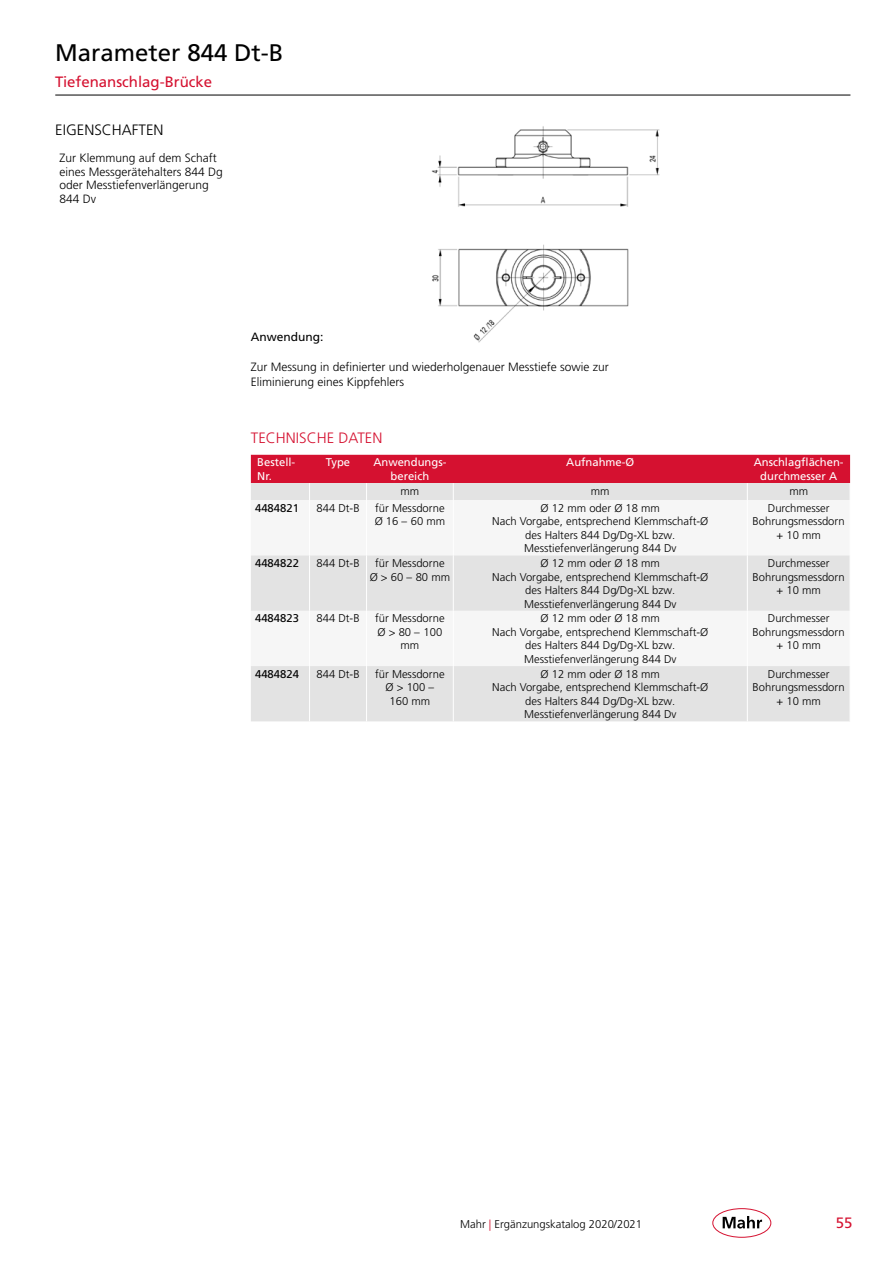
<style>
.page{position:relative;width:893px;height:1263px;background:#fff}
.page>*{position:absolute;margin:0;border:0;box-sizing:border-box;transform-origin:0 0}
.P-Product-Headline{font:24px "Frutiger LT Pro";color:#000}
.P-Product-Headline_K{font:15px "Frutiger LT Pro";color:#d51130}
.P-Topictext{font:300 15px "Frutiger LT Pro";color:#d51130}
.P-Product-FeatureTex{font:300 15px "Frutiger LT Pro";color:#000}
.P-Product-FeatureTex-2{font:300 12px/13.5px "Frutiger LT Pro";color:#000}
.P-Product-FeatureTex-3{font:12px "Frutiger LT Pro";color:#000}
.P-TableEntry-Center{font:300 11.25px/13.5px "Frutiger LT Pro";color:#000;text-align:center}
.P-TableHead-Center{font:11.25px/13.5px "Frutiger LT Pro";color:#fff;text-align:center}
.P-TableEntry_OrderNo{font:11.25px "Frutiger LT Pro";color:#000}
.P-TableHead-Left_LS{font:11.25px/13.5px "Frutiger LT Pro";color:#fff}
.s1{color:#d51130}
</style>
<div class="page">
<div style="left:712px;top:1208px;width:59px;height:30px;border:1px solid #d51130;border-radius:50%"></div>
<svg style="left:723px;top:1216px;width:39px;height:12px"></svg>
<img style="left:431px;top:126px;width:229px;height:217px">
<svg style="left:251px;top:555px;width:599px;height:166px;fill:#e3e3e3"></svg>
<hr style="left:747px;top:666px;width:1px;height:55px;background:#fff">
<hr style="left:453px;top:666px;width:1px;height:55px;background:#fff">
<hr style="left:366px;top:666px;width:1px;height:55px;background:#fff">
<hr style="left:309px;top:666px;width:1px;height:55px;background:#fff">
<hr style="left:747px;top:611px;width:1px;height:55px;background:#fff">
<hr style="left:453px;top:611px;width:1px;height:55px;background:#fff">
<hr style="left:366px;top:611px;width:1px;height:55px;background:#fff">
<hr style="left:309px;top:611px;width:1px;height:55px;background:#fff">
<hr style="left:747px;top:555px;width:1px;height:56px;background:#fff">
<hr style="left:453px;top:555px;width:1px;height:56px;background:#fff">
<hr style="left:366px;top:555px;width:1px;height:56px;background:#fff">
<hr style="left:309px;top:555px;width:1px;height:56px;background:#fff">
<svg style="left:251px;top:455px;width:600px;height:45px;background:#da6073"></svg>
<hr style="left:55px;top:95px;width:795px;height:1px;background:#000">
<p class="P-Product-Headline" style="left:55px;top:38px;width:230px">Marameter 844 Dt-B</p>
<p class="P-Product-Headline_K" style="left:55px;top:73px;width:158px">Tiefenanschlag-Brücke</p>
<p class="P-Product-FeatureTex" style="left:55px;top:121px;width:110px">EIGENSCHAFTEN</p>
<p class="P-Product-FeatureTex-2" style="left:60px;top:151px;width:165px">Zur Klemmung auf dem Schaft eines Messgerätehalters 844 Dg oder Messtiefenverlängerung<br>844 Dv</p>
<p class="P-Product-FeatureTex-3" style="left:251px;top:329px;width:74px">Anwendung:</p>
<p class="P-Product-FeatureTex-2" style="left:251px;top:359px;width:360px;line-height:15px">Zur Messung in definierter und wiederholgenauer Messtiefe sowie zur<br>Eliminierung eines Kippfehlers</p>
<p class="P-Topictext" style="left:251px;top:429px;width:133px">TECHNISCHE DATEN</p>
<p class="P-TableHead-Left_LS" style="left:257px;top:456px;width:40px">Bestell-<br>Nr.</p>
<p class="P-TableHead-Center" style="left:326px;top:456px;width:26px">Type</p>
<p class="P-TableHead-Center" style="left:373px;top:456px;width:75px">Anwendungs&shy;bereich</p>
<p class="P-TableHead-Center" style="left:566px;top:456px;width:70px">Aufnahme-Ø</p>
<p class="P-TableHead-Center" style="left:754px;top:456px;width:91px">Anschlagflächen&shy;durchmesser A</p>
<p class="P-TableEntry-Center" style="left:401px;top:484px;width:20px">mm</p>
<p class="P-TableEntry-Center" style="left:591px;top:484px;width:20px">mm</p>
<p class="P-TableEntry-Center" style="left:789px;top:484px;width:20px">mm</p>
<p class="P-TableEntry_OrderNo" style="left:255px;top:501px;width:45px">4484821</p>
<p class="P-TableEntry-Center" style="left:316px;top:501px;width:45px">844 Dt-B</p>
<p class="P-TableEntry-Center" style="left:375px;top:501px;width:72px;text-align:left">für Messdorne<br>Ø 16 – 60 mm</p>
<p class="P-TableEntry-Center" style="left:541px;top:501px;width:121px">Ø 12 mm oder Ø 18 mm</p>
<p class="P-TableEntry-Center" style="left:753px;top:501px;width:94px">Durchmesser<br>Bohrungsmessdorn + 10 mm</p>
<p class="P-TableEntry-Center" style="left:492px;top:515px;width:218px">Nach Vorgabe, entsprechend Klemmschaft-Ø des Halters 844 Dg/Dg-XL bzw.<br>Messtiefenverlängerung 844 Dv</p>
<p class="P-TableEntry_OrderNo" style="left:255px;top:556px;width:45px">4484822</p>
<p class="P-TableEntry-Center" style="left:316px;top:556px;width:45px">844 Dt-B</p>
<p class="P-TableEntry-Center" style="left:370px;top:556px;width:82px">für Messdorne<br>Ø &gt; 60 – 80 mm</p>
<p class="P-TableEntry-Center" style="left:541px;top:556px;width:121px">Ø 12 mm oder Ø 18 mm</p>
<p class="P-TableEntry-Center" style="left:492px;top:570px;width:218px">Nach Vorgabe, entsprechend Klemmschaft-Ø des Halters 844 Dg/Dg-XL bzw.<br>Messtiefenverlängerung 844 Dv</p>
<p class="P-TableEntry_OrderNo" style="left:255px;top:612px;width:45px">4484823</p>
<p class="P-TableEntry-Center" style="left:316px;top:612px;width:45px">844 Dt-B</p>
<p class="P-TableEntry-Center" style="left:375px;top:612px;width:71px">für Messdorne<br>Ø &gt; 80 – 100 mm</p>
<p class="P-TableEntry-Center" style="left:541px;top:612px;width:121px">Ø 12 mm oder Ø 18 mm</p>
<p class="P-TableEntry-Center" style="left:492px;top:625px;width:218px">Nach Vorgabe, entsprechend Klemmschaft-Ø des Halters 844 Dg/Dg-XL bzw.<br>Messtiefenverlängerung 844 Dv</p>
<p class="P-TableEntry_OrderNo" style="left:255px;top:667px;width:45px">4484824</p>
<p class="P-TableEntry-Center" style="left:316px;top:667px;width:45px">844 Dt-B</p>
<p class="P-TableEntry-Center" style="left:375px;top:667px;width:71px">für Messdorne<br>Ø &gt; 100 –<br>160 mm</p>
<p class="P-TableEntry-Center" style="left:541px;top:667px;width:121px">Ø 12 mm oder Ø 18 mm</p>
<p class="P-TableEntry-Center" style="left:492px;top:681px;width:218px">Nach Vorgabe, entsprechend Klemmschaft-Ø des Halters 844 Dg/Dg-XL bzw.<br>Messtiefenverlängerung 844 Dv</p>
<p class="P-TableEntry-Center" style="left:753px;top:556px;width:94px">Durchmesser<br>Bohrungsmessdorn + 10 mm</p>
<p class="P-TableEntry-Center" style="left:753px;top:612px;width:94px">Durchmesser<br>Bohrungsmessdorn + 10 mm</p>
<p class="P-TableEntry-Center" style="left:753px;top:667px;width:94px">Durchmesser<br>Bohrungsmessdorn + 10 mm</p>
<p class="P-TableEntry-Center" style="left:460px;top:1218px;width:183px">Mahr <span class="s1">|</span> Ergänzungskatalog 2020/2021</p>
<h2 class="P-Product-Headline_K" style="left:836px;top:1214px;width:18px">55</h2>
</div>
